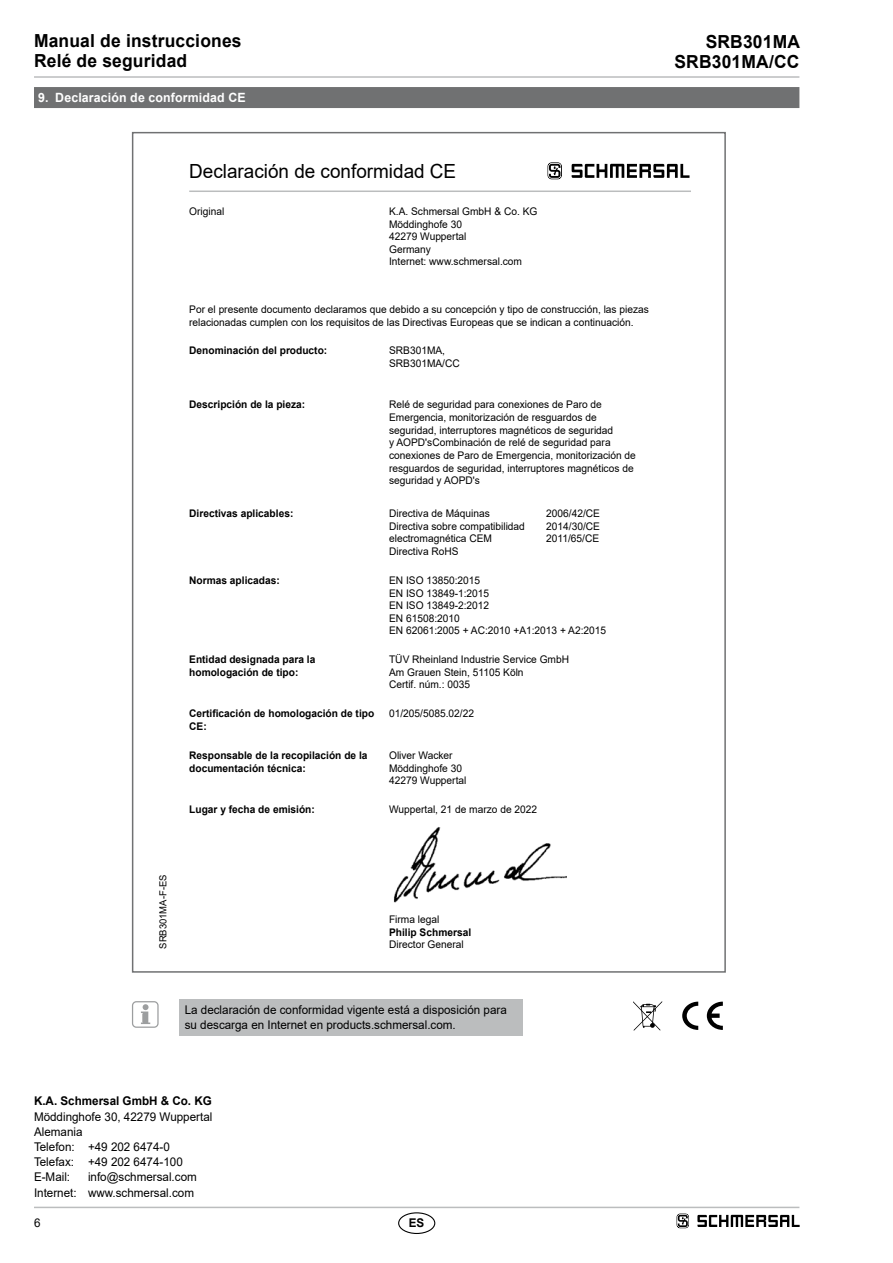
<style>
.page{position:relative;width:893px;height:1263px;background:#fff}
.page>*{position:absolute;margin:0;border:0;box-sizing:border-box;transform-origin:0 0}
.t1{font:19.5px "Arial";color:#000}
.t2{font:700 18px/20.2px "Arial";letter-spacing:.01em;color:#000}
.t3{font:700 12.75px "Arial";letter-spacing:.01em;color:#fff}
.t4{font:12px/15.1px "Arial";color:#000}
.t5{font:700 12px "Arial";color:#000}
.t6{font:10.5px/12.6px "Arial";color:#000}
.t7{font:700 10.5px/12.6px "Arial";color:#000}
.t8{font:9.75px "Arial";color:#000}
</style>
<div class="page">
<hr style="left:34px;top:1207px;width:765px;height:1px;background:#bbbdbe">
<hr style="left:34px;top:76px;width:765px;height:2px;background:#bbbdbe">
<div style="left:398px;top:1212px;width:37px;height:22px;border:1px solid #000;border-radius:50%"></div>
<div style="left:34px;top:87px;width:765px;height:21px;background:#707172"></div>
<svg style="left:682px;top:1002px;width:16px;height:28px"></svg>
<svg style="left:707px;top:1002px;width:16px;height:28px"></svg>
<svg style="left:633px;top:1001px;width:29px;height:30px"></svg>
<svg style="left:677px;top:1213px;width:12px;height:15px"></svg>
<svg style="left:697px;top:1215px;width:102px;height:12px"></svg>
<img style="left:393px;top:827px;width:173px;height:76px">
<hr style="left:189px;top:190px;width:502px;height:2px;background:#bbbdbe">
<svg style="left:547px;top:162px;width:15px;height:17px"></svg>
<svg style="left:572px;top:164px;width:117px;height:14px"></svg>
<div style="left:180px;top:999px;width:343px;height:37px;background:#bbbdbe"></div>
<svg style="left:141px;top:1004px;width:9px;height:20px"></svg>
<div style="left:132px;top:1001px;width:27px;height:27px;border:1px solid #9c9e9f;border-radius:4px"></div>
<h2 class="t2" style="left:34px;top:31px;width:209px">Manual de instrucciones<br>Relé de seguridad</h2>
<h2 class="t2" style="left:674px;top:32px;width:127px;text-align:right">SRB301MA<br>SRB301MA/CC</h2>
<p class="t3" style="left:38px;top:89px;width:209px">9. Declaración de conformidad CE</p>
<h1 class="t1" style="left:189px;top:158px;width:269px">Declaración de conformidad CE</h1>
<p class="t6" style="left:189px;top:205px;width:37px">Original</p>
<p class="t6" style="left:389px;top:205px;width:150px">K.A. Schmersal GmbH &amp; Co. KG<br>Möddinghofe 30<br>42279 Wuppertal<br>Germany<br>Internet: www.schmersal. com</p>
<p class="t6" style="left:189px;top:303px;width:461px">Por el presente documento declaramos que debido a su concepción y tipo de construcción, las piezas relacionadas cumplen con los requisitos de las Directivas Europeas que se indican a continuación.</p>
<p class="t7" style="left:189px;top:344px;width:140px">Denominación del producto:</p>
<p class="t6" style="left:389px;top:344px;width:72px">SRB301MA,<br>SRB301MA/CC</p>
<p class="t7" style="left:189px;top:399px;width:118px">Descripción de la pieza:</p>
<p class="t6" style="left:389px;top:398px;width:248px">Relé de seguridad para conexiones de Paro de Emergencia, monitorización de resguardos de seguridad, interruptores magnéticos de seguridad<br>y AOPD'sCombinación de relé de seguridad para conexiones de Paro de Emergencia, monitorización de resguardos de seguridad, interruptores magnéticos de seguridad y AOPD's</p>
<p class="t7" style="left:189px;top:507px;width:106px">Directivas aplicables:</p>
<p class="t6" style="left:389px;top:507px;width:137px">Directiva de Máquinas<br>Directiva sobre compatibilidad electromagnética CEM<br>Directiva RoHS</p>
<p class="t6" style="left:546px;top:507px;width:55px;text-align:justify">2006/42/CE 2014/30/CE 2011/65/CE</p>
<p class="t7" style="left:189px;top:574px;width:92px">Normas aplicadas:</p>
<p class="t6" style="left:389px;top:574px;width:219px">EN ISO 13850:2015<br>EN ISO 13849-1:2015<br>EN ISO 13849-2:2012<br>EN 61508:2010<br>EN 62061:2005 + AC:2010 +A1:2013 + A2:2015</p>
<p class="t7" style="left:189px;top:653px;width:128px">Entidad designada para la homologación de tipo:</p>
<p class="t6" style="left:389px;top:653px;width:181px">TÜV Rheinland Industrie Service GmbH<br>Am Grauen Stein, 51105 Köln<br>Certif. núm. : 0035</p>
<p class="t7" style="left:189px;top:707px;width:187px">Certificación de homologación de tipo<br>CE:</p>
<p class="t6" style="left:389px;top:707px;width:86px">01/205/5085. 02/22</p>
<p class="t7" style="left:189px;top:749px;width:180px">Responsable de la recopilación de la documentación técnica:</p>
<p class="t6" style="left:389px;top:749px;width:79px">Oliver Wacker<br>Möddinghofe 30<br>42279 Wuppertal</p>
<p class="t7" style="left:189px;top:804px;width:127px">Lugar y fecha de emisión:</p>
<p class="t6" style="left:389px;top:803px;width:150px">Wuppertal, 21 de marzo de 2022</p>
<p class="t8" style="left:156px;top:949px;width:76px;rotate:-90deg">SRB301MA-F-ES</p>
<p class="t6" style="left:389px;top:913px;width:52px">Firma legal</p>
<p class="t7" style="left:389px;top:926px;width:84px">Philip Schmersal</p>
<p class="t6" style="left:389px;top:938px;width:76px">Director General</p>
<p class="t4" style="left:185px;top:1002px;width:324px">La declaración de conformidad vigente está a disposición para su descarga en Internet en products.schmersal.com.</p>
<p class="t5" style="left:34px;top:1093px;width:179px">K.A. Schmersal GmbH &amp; Co. KG</p>
<p class="t4" style="left:34px;top:1109px;width:180px">Möddinghofe 30, 42279 Wuppertal<br>Alemania<br>Telefon: +49 202 6474-0<br>Telefax: +49 202 6474-100<br>E-Mail:</p>
<p class="t4" style="left:34px;top:1169px;width:164px;text-align:right">info@schmersal.com<br>Internet: www.schmersal.com</p>
<p class="t4" style="left:34px;top:1215px;width:8px">6</p>
<p class="t5" style="left:409px;top:1214px;width:17px">ES</p>
</div>
